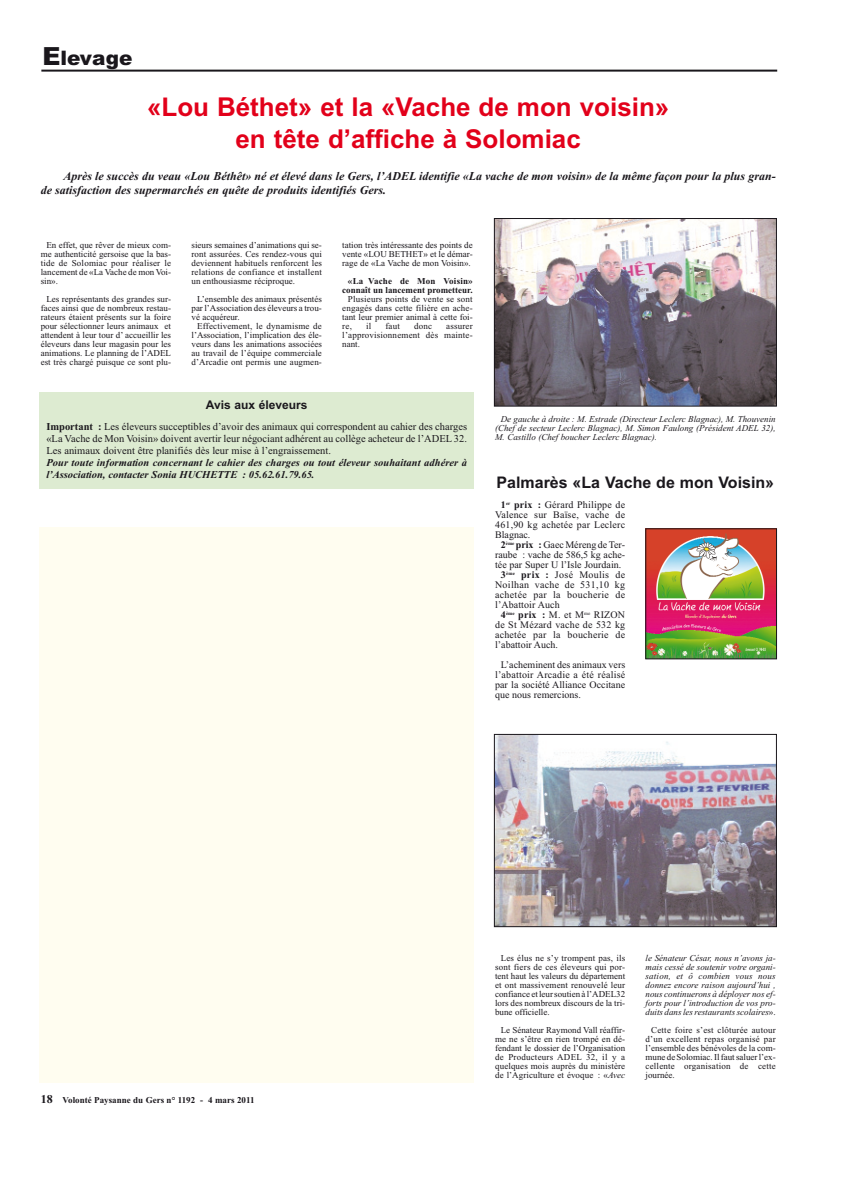
<style>
.page{position:relative;width:842px;height:1191px;background:#fff}
.page>*{position:absolute;margin:0;border:0;box-sizing:border-box;transform-origin:0 0}
.t1{font:700 26px/32px "Arial";color:#e2001a;text-align:center}
.t2{font:900 20px "Arial";color:#1a171c}
.t3{font:700 16px "Arial";color:#1a171c}
.t4{font:italic 700 12px/14px "Times New Roman";color:#1a171c}
.t5{font:700 12px "Arial";color:#1a171c}
.t6{font:10.5px/12px "Times New Roman";color:#1a171c;text-align:justify}
.t7{font:italic 700 10.5px/12px "Times New Roman";letter-spacing:.005em;color:#1a171c}
.t8{font:10px/10px "Times New Roman";letter-spacing:.02em;color:#1a171c;text-align:justify}
.t9{font:10px "Times New Roman";color:#1a171c}
.t10{font:9px/9px "Times New Roman";color:#1a171c;text-align:justify}
.t11{font:italic 9px/9px "Times New Roman";color:#1a171c;text-align:justify}
.t12{font:700 9px/9px "Times New Roman";color:#1a171c;text-align:right}
.s1{font-size:25px}
.s2{font-weight:700}
.s3{font-size:12px}
.s4{font-style:italic}
.s5{font-style:normal}
</style>
<div class="page">
<hr style="left:41px;top:70px;width:736px;height:2px;background:#1a171c">
<img style="left:496px;top:220px;width:279px;height:184px">
<div style="left:494px;top:218px;width:283px;height:188px;border:1px solid #1a171c"></div>
<img style="left:496px;top:736px;width:279px;height:189px">
<div style="left:494px;top:734px;width:283px;height:193px;border:1px solid #1a171c"></div>
<div style="left:40px;top:392px;width:434px;height:96px;background:#ddebd1"></div>
<img style="left:648px;top:531px;width:127px;height:126px">
<div style="left:646px;top:529px;width:131px;height:130px;border:1px solid #1a171c"></div>
<div style="left:40px;top:528px;width:434px;height:555px;background:#fffdf0"></div>
<h2 class="t2" style="left:42px;top:51px;width:92px"><span class="s1">E</span>levage</h2>
<h1 class="t1" style="left:147px;top:94px;width:524px">«Lou Béthet» et la «Vache de mon voisin» en tête d’affiche à Solomiac</h1>
<h3 class="t4" style="left:41px;top:170px;width:737px;text-indent:23px">Après le succès du veau «Lou Béthêt» né et élevé dans le Gers, l’ADEL identifie «La vache de mon voisin» de la même façon pour la plus gran&shy;de satisfaction des supermarchés en quête de produits identifiés Gers.</h3>
<p class="t10" style="left:41px;top:241px;width:132px;text-indent:6px">En effet, que rêver de mieux com&shy;me authenticité gersoise que la bas&shy;tide de Solomiac pour réaliser le lancement de «La Vache de mon Voi&shy;sin».</p>
<p class="t10" style="left:41px;top:295px;width:132px;text-indent:6px">Les représentants des grandes sur&shy;faces ainsi que de nombreux restau&shy;rateurs étaient présents sur la foire pour sélectionner leurs animaux et attendent à leur tour d’ accueillir les éleveurs dans leur magasin pour les animations. Le planning de l’ADEL est très chargé puisque ce sont plu-</p>
<p class="t10" style="left:192px;top:241px;width:132px">sieurs semaines d’animations qui se&shy;ront assurées. Ces rendez-vous qui deviennent habituels renforcent les relations de confiance et installent un enthousiasme réciproque.</p>
<p class="t10" style="left:192px;top:295px;width:132px;text-indent:6px">L’ensemble des animaux présentés par l’Association des éleveurs a trou&shy;vé acquéreur.</p>
<p class="t10" style="left:192px;top:322px;width:132px;text-indent:6px">Effectivement, le dynamisme de l’Association, l’implication des éle&shy;veurs dans les animations associées au travail de l’équipe commerciale d’Arcadie ont permis une augmen-</p>
<p class="t10" style="left:342px;top:241px;width:132px">tation très intéressante des points de vente «LOU BETHET» et le démar&shy;rage de «La Vache de mon Voisin».</p>
<p class="t12" style="left:342px;top:277px;width:132px">«La Vache de Mon Voisin» connaît un lancement prometteur.</p>
<p class="t10" style="left:342px;top:295px;width:132px;text-indent:6px">Plusieurs points de vente se sont engagés dans cette filière en ache&shy;tant leur premier animal à cette foi&shy;re,</p>
<p class="t10" style="left:366px;top:322px;width:7px">il</p>
<p class="t10" style="left:385px;top:322px;width:16px">faut</p>
<p class="t10" style="left:414px;top:322px;width:20px">donc</p>
<p class="t10" style="left:342px;top:322px;width:132px;text-indent:104px">assurer l’approvisionnement dès mainte&shy;nant.</p>
<h3 class="t5" style="left:206px;top:400px;width:103px">Avis aux éleveurs</h3>
<p class="t6" style="left:46px;top:421px;width:422px"><span class="s2">Important :</span> Les éleveurs succeptibles d’avoir des animaux qui correspondent au cahier des charges «La Vache de Mon Voisin» doivent avertir leur négociant adhérent au collège acheteur de l’ADEL 32.<br>Les animaux doivent être planifiés dès leur mise à l’engraissement.</p>
<p class="t7" style="left:46px;top:458px;width:422px">Pour toute information concernant le cahier des charges ou tout éleveur souhaitant adhérer à l’Association, contacter Sonia HUCHETTE : 05.62.61.79.65.</p>
<p class="t11" style="left:495px;top:415px;width:282px;text-indent:6px">De gauche à droite : M. Estrade (Directeur Leclerc Blagnac), M. Thouvenin (Chef de secteur Leclerc Blagnac), M. Simon Faulong (Président ADEL 32), M. Castillo (Chef boucher Leclerc Blagnac).</p>
<h3 class="t3" style="left:497px;top:476px;width:279px">Palmarès «La Vache de mon Voisin»</h3>
<p class="t8" style="left:501px;top:501px;width:126px"><span class="s2">1</span><sup>er</sup> <span class="s2">prix :</span> Gérard Philippe de</p>
<p class="t8" style="left:495px;top:511px;width:132px">Valence sur Baïse, vache de</p>
<p class="t8" style="left:495px;top:521px;width:132px">461,90 kg achetée par Leclerc</p>
<p class="t9" style="left:495px;top:531px;width:37px">Blagnac.</p>
<p class="t9" style="left:501px;top:541px;width:126px"><span class="s2">2</span><sup>ème</sup> <span class="s2">prix :</span> Gaec Méreng de Ter-</p>
<p class="t9" style="left:495px;top:551px;width:132px">raube : vache de 586,5 kg ache-</p>
<p class="t9" style="left:495px;top:561px;width:128px">tée par Super U l’Isle Jourdain.</p>
<p class="t8" style="left:501px;top:571px;width:126px"><span class="s2">3</span><sup>ème</sup> <span class="s2">prix :</span> José Moulis de</p>
<p class="t8" style="left:495px;top:581px;width:132px">Noilhan vache de 531,10 kg</p>
<p class="t8" style="left:495px;top:591px;width:132px">achetée par la boucherie de</p>
<p class="t8" style="left:495px;top:601px;width:66px">l’Abattoir Auch</p>
<p class="t8" style="left:501px;top:611px;width:126px"><span class="s2">4</span><sup>ème</sup> <span class="s2">prix :</span> M. et M<sup>me</sup> RIZON</p>
<p class="t8" style="left:495px;top:621px;width:132px">de St Mézard vache de 532 kg</p>
<p class="t8" style="left:495px;top:631px;width:132px">achetée par la boucherie de</p>
<p class="t9" style="left:495px;top:641px;width:65px">l’abattoir Auch.</p>
<p class="t8" style="left:495px;top:661px;width:132px;text-indent:6px">L’acheminent des animaux vers l’abattoir Arcadie a été réalisé par la société Alliance Occitane que nous remercions.</p>
<p class="t12" style="left:41px;top:1096px;width:215px"><span class="s3">18</span> Volonté Paysanne du Gers n° 1192 - 4 mars 2011</p>
<p class="t10" style="left:495px;top:955px;width:132px;text-indent:6px">Les élus ne s’y trompent pas, ils sont fiers de ces éleveurs qui por&shy;tent haut les valeurs du département et ont massivement renouvelé leur confiance et leur soutien à l’ADEL32 lors des nombreux discours de la tri&shy;bune officielle.</p>
<p class="t10" style="left:495px;top:1027px;width:132px;text-indent:6px">Le Sénateur Raymond Vall réaffir&shy;me ne s’être en rien trompé en dé&shy;fendant le dossier de l’Organisation de Producteurs ADEL 32, il y a quelques mois auprès du ministère de l’Agriculture et évoque : «<span class="s4">Avec</span></p>
<p class="t11" style="left:646px;top:955px;width:132px">le Sénateur César, nous n’avons ja&shy;mais cessé de soutenir votre organi&shy;sation, et ô combien vous nous donnez encore raison aujourd’hui , nous continuerons à déployer nos ef&shy;forts pour l’introduction de vos pro&shy;duits dans les restaurants scolaires<span class="s5">».</span></p>
<p class="t10" style="left:646px;top:1027px;width:132px;text-indent:6px">Cette foire s’est clôturée autour d’un excellent repas organisé par l’ensemble des bénévoles de la com&shy;mune de Solomiac. Il faut saluer l’ex&shy;cellente organisation de cette journée.</p>
</div>
